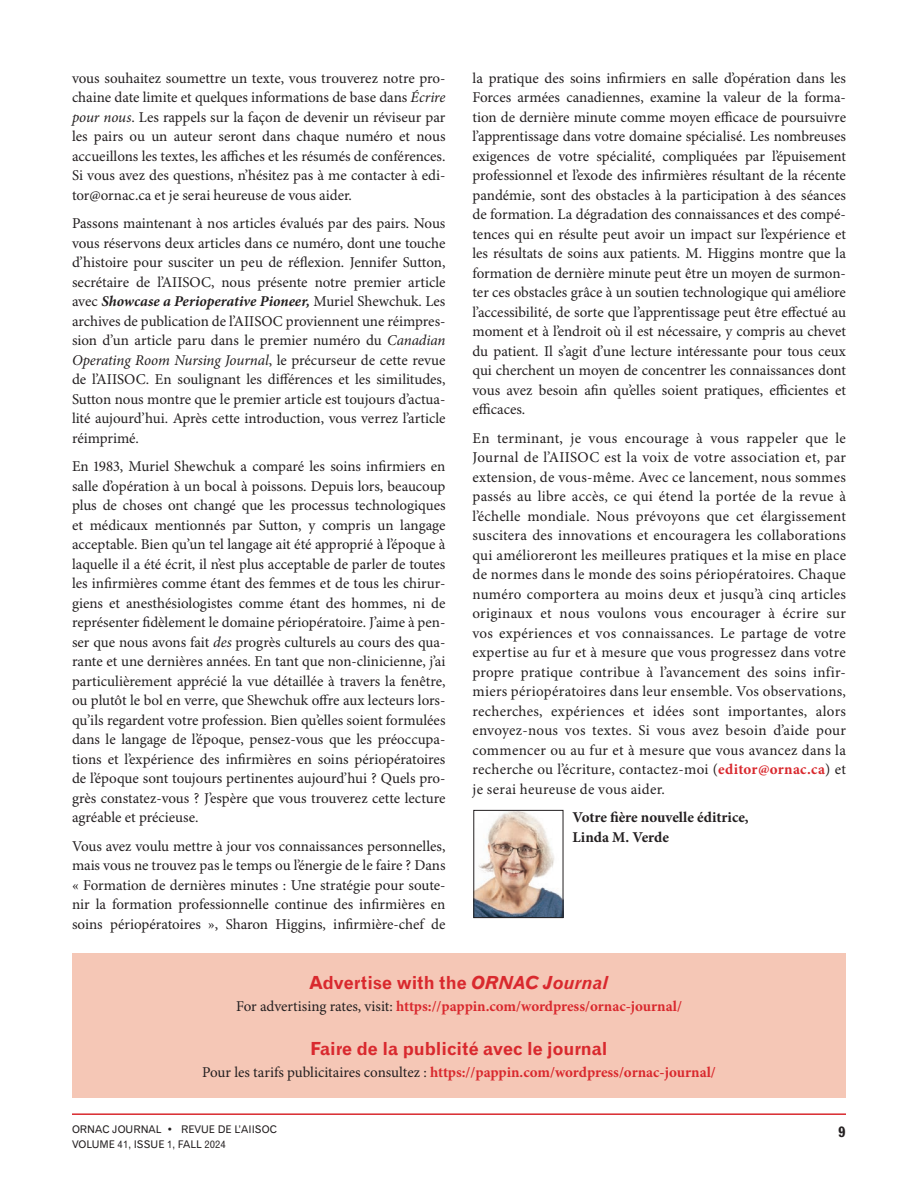
<style>
.page{position:relative;width:918px;height:1188px;background:#fff}
.page>*{position:absolute;margin:0;border:0;box-sizing:border-box;transform-origin:0 0}
.t1{font:18px "Gothic 720 BT Bold B";color:#d9292e}
.t2{font:15px/19.5px "Minion Pro";color:#231f20;text-align:justify}
.t3{font:700 15px "Minion Pro";letter-spacing:-.005em;color:#d9292e}
.t4{font:700 15px/19.5px "Minion Pro";color:#231f20}
.t5{font:15px "Gothic 720 BT Bold B";color:#231f20}
.t6{font:10.5px "Gothic 720 BT Roman B";color:#231f20}
.s1{font-style:italic}
.s2{font-weight:700;font-style:italic}
.s3{font-weight:700;color:#d9292e}
.s4{font-family:"Gothic 720 BT Bold Italic B"}
.s5{font-weight:400;color:#231f20}
</style>
<div class="page">
<hr style="left:72px;top:1113px;width:774px;height:2px;background:#d9292e">
<img style="left:475px;top:812px;width:86px;height:104px">
<div style="left:473px;top:810px;width:90px;height:108px;border:1px solid #231f20"></div>
<div style="left:72px;top:953px;width:774px;height:145px;background:#f5c7b6"></div>
<p class="t2" style="left:72px;top:69px;width:375px">vous souhaitez soumettre un texte, vous trouverez notre pro&shy;chaine date limite et quelques informations de base dans <span class="s1">Écrire pour nous</span>. Les rappels sur la façon de devenir un réviseur par les pairs ou un auteur seront dans chaque numéro et nous accueillons les textes, les affiches et les résumés de conférences.<br>Si vous avez des questions, n’hésitez pas à me contacter à edi&shy;tor@ornac.ca et je serai heureuse de vous aider.</p>
<p class="t2" style="left:72px;top:214px;width:375px">Passons maintenant à nos articles évalués par des pairs. Nous vous réservons deux articles dans ce numéro, dont une touche d’histoire pour susciter un peu de réflexion. Jennifer Sutton, secrétaire de l’AIISOC, nous présente notre premier article avec <span class="s2">Showcase a Perioperative Pioneer,</span> Muriel Shewchuk. Les archives de publication de l’AIISOC proviennent une réimpres&shy;sion d’un article paru dans le premier numéro du <span class="s1">Canadian Operating Room Nursing Journal</span>, le précurseur de cette revue de l’AIISOC. En soulignant les différences et les similitudes, Sutton nous montre que le premier article est toujours d’actua&shy;lité aujourd’hui. Après cette introduction, vous verrez l’article réimprimé.</p>
<p class="t2" style="left:72px;top:457px;width:375px">En 1983, Muriel Shewchuk a comparé les soins infirmiers en salle d’opération à un bocal à poissons. Depuis lors, beaucoup plus de choses ont changé que les processus technologiques et médicaux mentionnés par Sutton, y compris un langage acceptable. Bien qu’un tel langage ait été approprié à l’époque à laquelle il a été écrit, il n’est plus acceptable de parler de toutes les infirmières comme étant des femmes et de tous les chirur&shy;giens et anesthésiologistes comme étant des hommes, ni de représenter fidèlement le domaine périopératoire. J’aime à pen&shy;ser que nous avons fait <span class="s1">des</span> progrès culturels au cours des qua&shy;rante et une dernières années. En tant que non-clinicienne, j’ai particulièrement apprécié la vue détaillée à travers la fenêtre, ou plutôt le bol en verre, que Shewchuk offre aux lecteurs lors&shy;qu’ils regardent votre profession. Bien qu’elles soient formulées dans le langage de l’époque, pensez-vous que les préoccupa&shy;tions et l’expérience des infirmières en soins périopératoires de l’époque sont toujours pertinentes aujourd’hui ? Quels pro&shy;grès constatez-vous ? J’espère que vous trouverez cette lecture agréable et précieuse.</p>
<p class="t2" style="left:72px;top:837px;width:375px">Vous avez voulu mettre à jour vos connaissances personnelles, mais vous ne trouvez pas le temps ou l’énergie de le faire ? Dans « Formation de dernières minutes : Une stratégie pour soute&shy;nir la formation professionnelle continue des infirmières en soins périopératoires », Sharon Higgins, infirmière-chef de</p>
<p class="t2" style="left:472px;top:69px;width:375px">la pratique des soins infirmiers en salle d’opération dans les Forces armées canadiennes, examine la valeur de la forma&shy;tion de dernière minute comme moyen efficace de poursuivre l’apprentissage dans votre domaine spécialisé. Les nombreuses exigences de votre spécialité, compliquées par l’épuisement professionnel et l’exode des infirmières résultant de la récente pandémie, sont des obstacles à la participation à des séances de formation. La dégradation des connaissances et des compé&shy;tences qui en résulte peut avoir un impact sur l’expérience et les résultats de soins aux patients. M. Higgins montre que la formation de dernière minute peut être un moyen de surmon&shy;ter ces obstacles grâce à un soutien technologique qui améliore l’accessibilité, de sorte que l’apprentissage peut être effectué au moment et à l’endroit où il est nécessaire, y compris au chevet du patient. Il s’agit d’une lecture intéressante pour tous ceux qui cherchent un moyen de concentrer les connaissances dont vous avez besoin afin qu’elles soient pratiques, efficientes et efficaces.</p>
<p class="t2" style="left:472px;top:429px;width:375px">En terminant, je vous encourage à vous rappeler que le Journal de l’AIISOC est la voix de votre association et, par extension, de vous-même. Avec ce lancement, nous sommes passés au libre accès, ce qui étend la portée de la revue à l’échelle mondiale. Nous prévoyons que cet élargissement suscitera des innovations et encouragera les collaborations qui amélioreront les meilleures pratiques et la mise en place de normes dans le monde des soins périopératoires. Chaque numéro comportera au moins deux et jusqu’à cinq articles originaux et nous voulons vous encourager à écrire sur vos expériences et vos connaissances. Le partage de votre expertise au fur et à mesure que vous progressez dans votre propre pratique contribue à l’avancement des soins infir&shy;miers périopératoires dans leur ensemble. Vos observations, recherches, expériences et idées sont importantes, alors envoyez-nous vos textes. Si vous avez besoin d’aide pour commencer ou au fur et à mesure que vous avancez dans la recherche ou l’écriture, contactez-moi (<span class="s3">editor@ornac.ca</span>) et je serai heureuse de vous aider.</p>
<p class="t4" style="left:572px;top:808px;width:178px">Votre fière nouvelle éditrice,<br>Linda M. Verde</p>
<p class="t1" style="left:310px;top:971px;width:300px">Advertise with the <span class="s4">ORNAC Journal</span></p>
<p class="t3" style="left:236px;top:997px;width:447px"><span class="s5">For advertising rates, visit:</span> https://pappin.com/wordpress/ornac-journal/</p>
<p class="t1" style="left:310px;top:1037px;width:299px">Faire de la publicité avec le journal</p>
<p class="t3" style="left:202px;top:1063px;width:515px"><span class="s5">Pour les tarifs publicitaires consultez :</span> https://pappin.com/wordpress/ornac-journal/</p>
<p class="t6" style="left:72px;top:1123px;width:70px">ORNAC JOURNA</p>
<p class="t6" style="left:156px;top:1123px;width:122px">L • REVUE DE L’AIISOC</p>
<p class="t5" style="left:838px;top:1123px;width:9px">9</p>
<p class="t6" style="left:72px;top:1138px;width:155px">VOLUME 41, ISSUE 1, FALL 2024</p>
</div>
